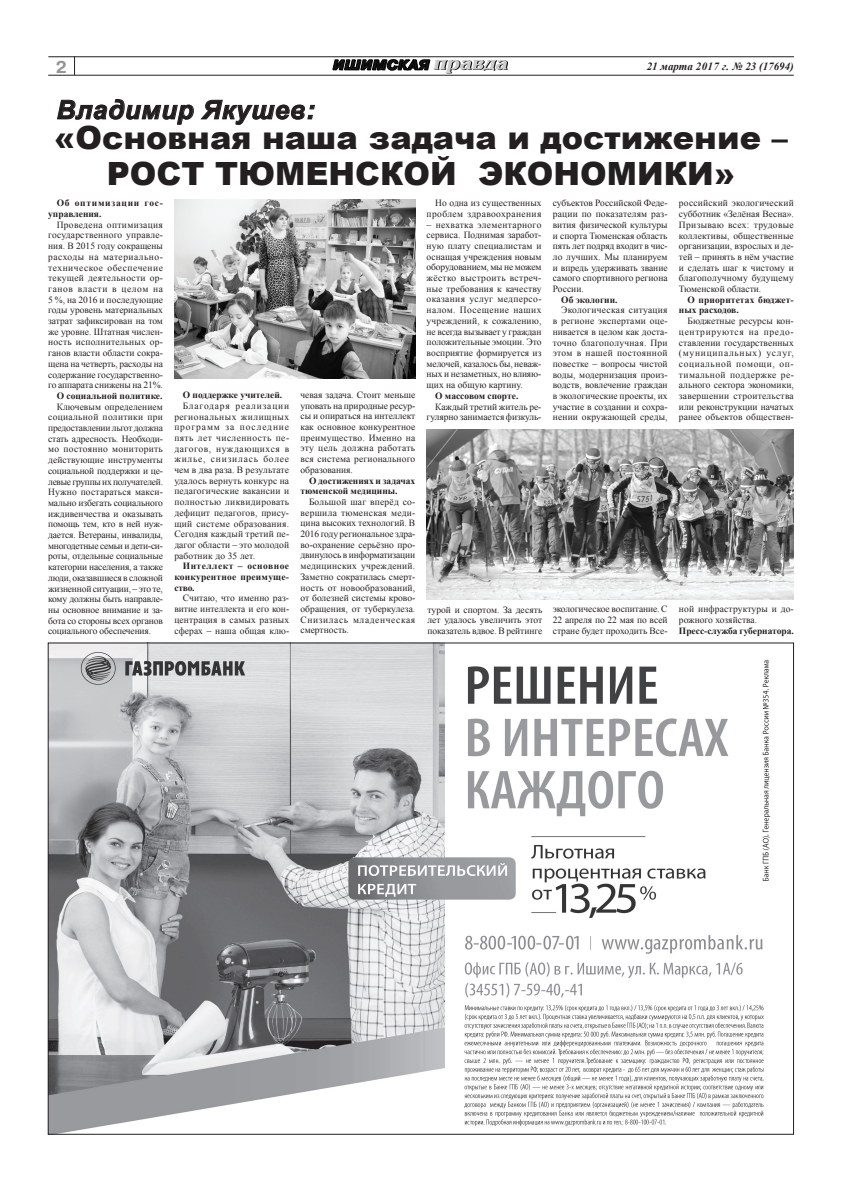
<style>
.page{position:relative;width:842px;height:1191px;background:#fff}
.page>*{position:absolute;margin:0;border:0;box-sizing:border-box;transform-origin:0 0}
.t1{font:900 32px/36px "Arial";color:#231f20;text-align:center}
.t2{font:italic 700 26px "Arial";letter-spacing:.025em;color:#231f20}
.t3{font:700 17px "Pragmatica C";color:#939598}
.t4{font:italic 700 11px "Times New Roman";color:#231f20}
.t5{font:9.5px/10.7px "Times New Roman";color:#231f20;text-align:justify}
.t6{font:700 9.5px/10.7px "Times New Roman";color:#231f20}
.t7{font:9.5px/10.7px "Times New Roman";letter-spacing:.025em;color:#231f20;text-align:right}
.t8{font:700 9.5px/10.7px "Times New Roman";letter-spacing:.075em;color:#231f20}
</style>
<div class="page">
<svg style="left:74px;top:57px;width:1px;height:18px"></svg>
<hr style="left:48px;top:75px;width:746px;height:1px;background:#231f20">
<hr style="left:48px;top:56px;width:746px;height:1px;background:#231f20">
<svg style="left:333px;top:60px;width:175px;height:13px"></svg>
<svg style="left:57px;top:99px;width:137px;height:25px"></svg>
<svg style="left:201px;top:100px;width:114px;height:25px"></svg>
<img style="left:50px;top:645px;width:721px;height:487px">
<img style="left:174px;top:200px;width:241px;height:179px">
<img style="left:427px;top:429px;width:367px;height:170px">
<h3 class="t3" style="left:56px;top:57px;width:13px">2</h3>
<p class="t4" style="left:647px;top:59px;width:149px">21 марта 2017 г. № 23 (17694)</p>
<h2 class="t2" style="left:57px;top:93px;width:260px">Владимир Якушев:</h2>
<h1 class="t1" style="left:54px;top:118px;width:735px">«Основная наша задача и достижение – рост тюменской экономики»</h1>
<p class="t8" style="left:48px;top:197px;width:116px;text-indent:9px">Об оптимизации гос&shy;управления.</p>
<p class="t5" style="left:48px;top:219px;width:116px;text-indent:9px">Проведена оптимизация государственного управле&shy;ния. В 2015 году сокращены расходы на материально&shy;техническое обеспечение текущей деятельности ор&shy;ганов власти в целом на 5 %, на 2016 и последующие годы уровень материальных затрат зафиксирован на том же уровне. Штатная числен&shy;ность исполнительных ор&shy;ганов власти области сокра&shy;щена на четверть, расходы на содержание государственно&shy;го аппарата снижены на 21%.</p>
<p class="t6" style="left:57px;top:390px;width:107px">О социальной политике.</p>
<p class="t5" style="left:48px;top:401px;width:116px;text-indent:9px">Ключевым определением социальной политики при предоставлении льгот должна стать адресность. Необходи&shy;мо постоянно мониторить действующие инструменты социальной поддержки и це&shy;левые группы их получателей.<br>Нужно постараться макси&shy;мально избегать социального иждивенчества и оказывать помощь тем, кто в ней нуж&shy;дается. Ветераны, инвалиды, многодетные семьи и дети-си&shy;роты, отдельные социальные категории населения, а также люди, оказавшиеся в сложной жизненной ситуации, – это те, кому должны быть направле&shy;ны основное внимание и за&shy;бота со стороны всех органов социального обеспечения.</p>
<p class="t5" style="left:553px;top:198px;width:116px">субъектов Российской Феде&shy;рации по показателям раз&shy;вития физической культуры и спорта Тюменская область пять лет подряд входит в чис&shy;ло лучших. Мы планируем и впредь удерживать звание самого спортивного региона России.</p>
<p class="t6" style="left:561px;top:294px;width:58px">Об экологии.</p>
<p class="t5" style="left:553px;top:305px;width:116px;text-indent:9px">Экологическая ситуация в регионе экспертами оце&shy;нивается в целом как доста&shy;точно благополучная. При этом в нашей постоянной повестке – вопросы чистой воды, модернизация произ&shy;водств, вовлечение граждан в экологические проекты, их участие в создании и сохра&shy;нении окружающей среды,</p>
<p class="t7" style="left:427px;top:197px;width:116px">Но одна из существенных проблем здравоохранения</p>
<p class="t5" style="left:427px;top:219px;width:116px">– нехватка элементарного сервиса. Поднимая заработ&shy;ную плату специалистам и оснащая учреждения новым оборудованием, мы не можем жёстко выстроить встреч&shy;ные требования к качеству оказания услуг медперсо&shy;налом. Посещение наших учреждений, к сожалению, не всегда вызывает у граждан положительные эмоции. Это восприятие формируется из мелочей, казалось бы, неваж&shy;ных и незаметных, но влияю&shy;щих на общую картину.</p>
<p class="t6" style="left:435px;top:390px;width:85px">О массовом спорте.</p>
<p class="t5" style="left:427px;top:401px;width:116px;text-align:right">Каждый третий житель ре&shy;гулярно занимается физкуль-</p>
<p class="t5" style="left:679px;top:198px;width:116px">российский экологический субботник «Зелёная Весна».<br>Призываю всех: трудовые коллективы, общественные организации, взрослых и де&shy;тей – принять в нём участие и сделать шаг к чистому и благополучному будущему Тюменской области.</p>
<p class="t6" style="left:679px;top:294px;width:116px;text-indent:9px">О приоритетах бюджет&shy;ных расходов.</p>
<p class="t5" style="left:679px;top:315px;width:116px;text-indent:9px">Бюджетные ресурсы кон&shy;центрируются на предо&shy;ставлении государственных (муниципальных) услуг, социальной помощи, оп&shy;тимальной поддержке ре&shy;ального сектора экономики, завершении строительства или реконструкции начатых ранее объектов обществен-</p>
<p class="t5" style="left:300px;top:389px;width:116px">чевая задача. Стоит меньше уповать на природные ресур&shy;сы и опираться на интеллект как основное конкурентное преимущество. Именно на эту цель должна работать вся система регионального образования.</p>
<p class="t6" style="left:300px;top:475px;width:116px;text-indent:9px">О достижениях и задачах тюменской медицины.</p>
<p class="t5" style="left:300px;top:496px;width:116px;text-indent:9px">Большой шаг вперёд со&shy;вершила тюменская меди&shy;цина высоких технологий. В 2016 году региональное здра&shy;во-охранение серьёзно про&shy;двинулось в информатизации медицинских учреждений.<br>Заметно сократилась смерт&shy;ность от новообразований, от болезней системы крово&shy;обращения, от туберкулеза.<br>Снизилась младенческая смертность.</p>
<p class="t6" style="left:183px;top:389px;width:101px">О поддержке учителей.</p>
<p class="t5" style="left:174px;top:400px;width:116px;text-indent:9px">Благодаря реализации региональных жилищных программ за последние пять лет численность пе&shy;дагогов, нуждающихся в жилье, снизилась более чем в два раза. В результате удалось вернуть конкурс на педагогические вакансии и полностью ликвидировать дефицит педагогов, прису&shy;щий системе образования.<br>Сегодня каждый третий пе&shy;дагог области – это молодой работник до 35 лет.</p>
<p class="t6" style="left:174px;top:560px;width:116px;text-align:justify;text-indent:9px">Интеллект – основное конкурентное преимуще&shy;ство.</p>
<p class="t5" style="left:174px;top:593px;width:116px;text-indent:9px">Считаю, что именно раз&shy;витие интеллекта и его кон&shy;центрация в самых разных сферах – наша общая клю-</p>
<p class="t5" style="left:679px;top:603px;width:116px">ной инфраструктуры и до&shy;рожного хозяйства.</p>
<p class="t6" style="left:679px;top:625px;width:116px">Пресс-служба губернатора.</p>
<p class="t5" style="left:427px;top:604px;width:116px">турой и спортом. За десять лет удалось увеличить этот показатель вдвое. В рейтинге</p>
<p class="t5" style="left:553px;top:604px;width:116px">экологическое воспитание. С 22 апреля по 22 мая по всей стране будет проходить Все-</p>
</div>
